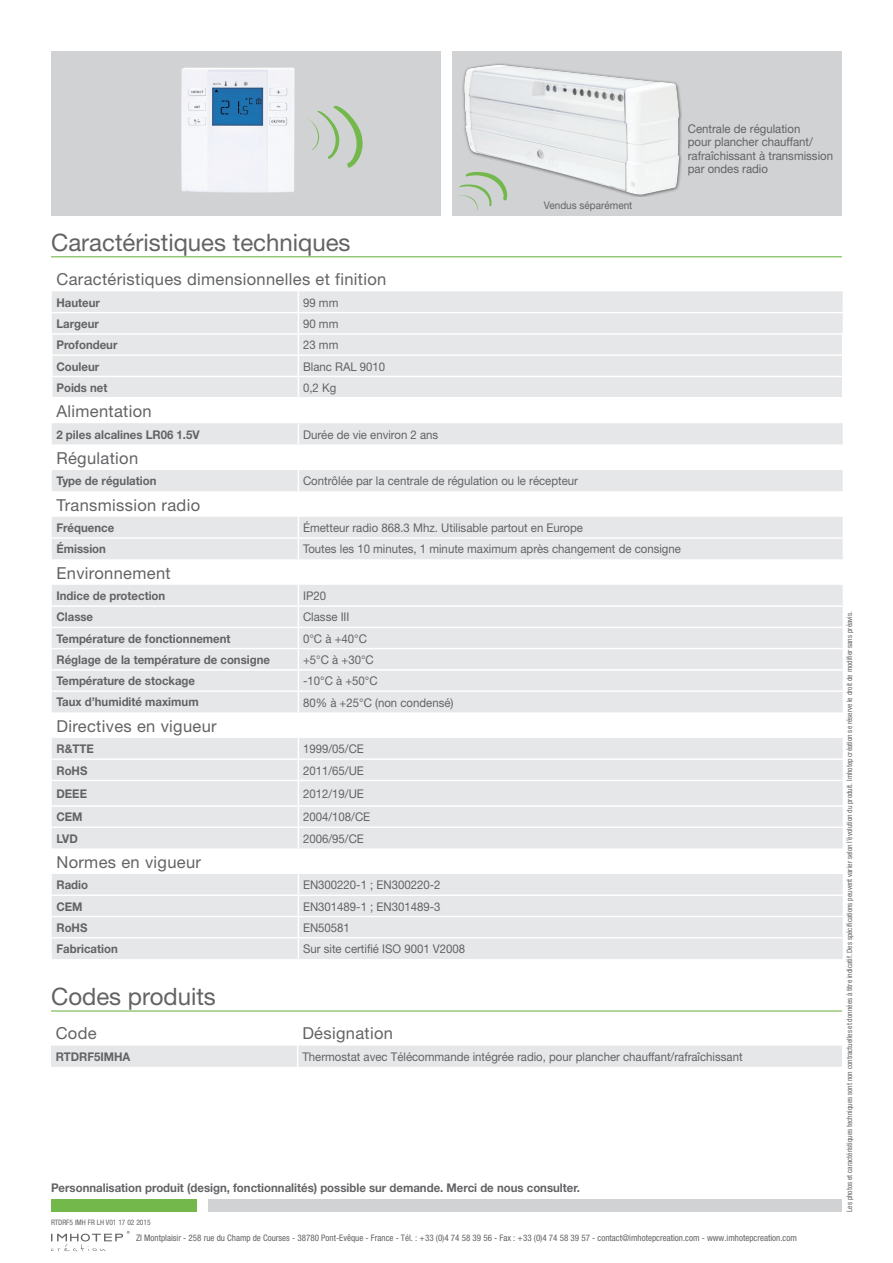
<style>
.page{position:relative;width:893px;height:1263px;background:#fff}
.page>*{position:absolute;margin:0;border:0;box-sizing:border-box;transform-origin:0 0}
.t1{font:24px "Helvetica Neue";color:#636366}
.t2{font:16.5px "Helvetica Neue";letter-spacing:.02em;color:#636366}
.t3{font:12px/13.5px "Helvetica Neue";color:#636366;scale:.95 1}
.t4{font:700 12px "Helvetica Neue";color:#636366;scale:.95 1}
.t5{font:10.5px "Helvetica Neue";color:#636366;scale:.95 1}
.t6{font:condensed 9px "Helvetica Neue";color:#636366}
.t7{font:condensed 7.5px "Helvetica Neue";color:#636366}
</style>
<div class="page">
<div style="left:51px;top:1199px;width:146px;height:13px;background:#72b84b"></div>
<div style="left:208px;top:1199px;width:634px;height:13px;background:#d1d2d4"></div>
<div style="left:452px;top:51px;width:390px;height:164px;background:#d1d2d4"></div>
<div style="left:51px;top:51px;width:390px;height:164px;background:#d1d2d4"></div>
<svg style="left:51px;top:1231px;width:79px;height:20px"></svg>
<svg style="left:52px;top:291px;width:791px;height:668px;fill:#e6e7e9"></svg>
<hr style="left:52px;top:312px;width:246px;height:1px;background:#fff">
<hr style="left:298px;top:312px;width:545px;height:1px;background:#fff">
<svg style="left:298px;top:423px;width:1px;height:21px"></svg>
<svg style="left:298px;top:470px;width:1px;height:21px"></svg>
<hr style="left:52px;top:537px;width:246px;height:2px;background:#fff">
<hr style="left:298px;top:537px;width:545px;height:2px;background:#fff">
<svg style="left:298px;top:517px;width:1px;height:42px"></svg>
<hr style="left:52px;top:605px;width:246px;height:2px;background:#fff">
<hr style="left:298px;top:605px;width:545px;height:2px;background:#fff">
<hr style="left:52px;top:627px;width:246px;height:1px;background:#fff">
<hr style="left:298px;top:627px;width:545px;height:1px;background:#fff">
<hr style="left:52px;top:648px;width:246px;height:1px;background:#fff">
<hr style="left:298px;top:648px;width:545px;height:1px;background:#fff">
<hr style="left:52px;top:669px;width:246px;height:2px;background:#fff">
<hr style="left:298px;top:669px;width:545px;height:2px;background:#fff">
<hr style="left:52px;top:690px;width:246px;height:2px;background:#fff">
<hr style="left:298px;top:690px;width:545px;height:2px;background:#fff">
<svg style="left:298px;top:585px;width:1px;height:127px"></svg>
<hr style="left:52px;top:758px;width:246px;height:2px;background:#fff">
<hr style="left:298px;top:758px;width:545px;height:2px;background:#fff">
<svg style="left:298px;top:738px;width:1px;height:110px"></svg>
<hr style="left:52px;top:894px;width:246px;height:2px;background:#fff">
<hr style="left:298px;top:894px;width:545px;height:2px;background:#fff">
<hr style="left:52px;top:916px;width:246px;height:1px;background:#fff">
<hr style="left:298px;top:916px;width:545px;height:1px;background:#fff">
<hr style="left:52px;top:937px;width:246px;height:1px;background:#fff">
<hr style="left:298px;top:937px;width:545px;height:1px;background:#fff">
<svg style="left:298px;top:874px;width:1px;height:85px"></svg>
<hr style="left:51px;top:333px;width:247px;height:2px;background:#fff">
<svg style="left:52px;top:335px;width:1px;height:19px"></svg>
<hr style="left:298px;top:333px;width:545px;height:2px;background:#fff">
<hr style="left:51px;top:354px;width:247px;height:2px;background:#fff">
<hr style="left:51px;top:356px;width:2px;height:20px;background:#fff">
<hr style="left:298px;top:354px;width:545px;height:2px;background:#fff">
<hr style="left:51px;top:376px;width:247px;height:1px;background:#fff">
<hr style="left:51px;top:377px;width:2px;height:20px;background:#fff">
<hr style="left:298px;top:376px;width:545px;height:1px;background:#fff">
<svg style="left:298px;top:291px;width:1px;height:106px"></svg>
<svg style="left:842px;top:335px;width:1px;height:62px"></svg>
<hr style="left:51px;top:397px;width:247px;height:1px;background:#fff">
<hr style="left:298px;top:397px;width:545px;height:1px;background:#fff">
<hr style="left:52px;top:780px;width:246px;height:1px;background:#fff">
<hr style="left:298px;top:780px;width:545px;height:1px;background:#fff">
<hr style="left:52px;top:805px;width:246px;height:2px;background:#fff">
<hr style="left:298px;top:805px;width:545px;height:2px;background:#fff">
<hr style="left:52px;top:826px;width:246px;height:2px;background:#fff">
<hr style="left:298px;top:826px;width:545px;height:2px;background:#fff">
<hr style="left:51px;top:256px;width:791px;height:1px;background:#72b84b">
<svg style="left:310px;top:106px;width:53px;height:62px"></svg>
<img style="left:181px;top:67px;width:129px;height:126px">
<hr style="left:51px;top:1010px;width:791px;height:1px;background:#72b84b">
<div style="left:51px;top:1046px;width:791px;height:21px;background:#e6e7e9"></div>
<img style="left:462px;top:63px;width:220px;height:133px">
<svg style="left:458px;top:171px;width:49px;height:39px"></svg>
<h1 class="t1" style="left:51px;top:228px;width:301px">Caractéristiques techniques</h1>
<p class="t5" style="left:544px;top:199px;width:95px">Vendus séparément</p>
<p class="t3" style="left:688px;top:121px;width:154px">Centrale de régulation<br>pour plancher chauffant/ rafraîchissant à transmission par ondes radio</p>
<h2 class="t2" style="left:56px;top:269px;width:331px">Caractéristiques dimensionnelles et finition</h2>
<p class="t4" style="left:56px;top:295px;width:47px">Hauteur</p>
<p class="t3" style="left:303px;top:296px;width:39px">99 mm</p>
<p class="t4" style="left:56px;top:316px;width:46px">Largeur</p>
<p class="t3" style="left:303px;top:317px;width:39px">90 mm</p>
<p class="t4" style="left:56px;top:338px;width:66px">Profondeur</p>
<p class="t3" style="left:303px;top:338px;width:39px">23 mm</p>
<p class="t4" style="left:56px;top:359px;width:47px">Couleur</p>
<p class="t3" style="left:303px;top:359px;width:88px">Blanc RAL 9010</p>
<p class="t4" style="left:56px;top:380px;width:55px">Poids net</p>
<p class="t3" style="left:303px;top:381px;width:36px">0,2 Kg</p>
<h2 class="t2" style="left:56px;top:401px;width:97px">Alimentation</h2>
<p class="t4" style="left:56px;top:427px;width:152px">2 piles alcalines LR06 1.5V</p>
<p class="t3" style="left:303px;top:427px;width:144px">Durée de vie environ 2 ans</p>
<h2 class="t2" style="left:56px;top:448px;width:83px">Régulation</h2>
<p class="t4" style="left:56px;top:474px;width:107px">Type de régulation</p>
<p class="t3" style="left:303px;top:474px;width:291px">Contrôlée par la centrale de régulation ou le récepteur</p>
<h2 class="t2" style="left:56px;top:495px;width:145px">Transmission radio</h2>
<p class="t4" style="left:56px;top:520px;width:62px">Fréquence</p>
<p class="t3" style="left:303px;top:521px;width:296px">émetteur radio 868.3 M hz. Utilisable partout en Europe</p>
<p class="t4" style="left:56px;top:542px;width:54px">émission</p>
<p class="t3" style="left:303px;top:542px;width:399px">Toutes les 10 minutes, 1 minute maximum après changement de consigne</p>
<h2 class="t2" style="left:56px;top:563px;width:116px">Environnement</h2>
<p class="t4" style="left:56px;top:588px;width:116px">Indice de protection</p>
<p class="t3" style="left:303px;top:589px;width:26px">I P20</p>
<p class="t4" style="left:56px;top:610px;width:40px">Classe</p>
<p class="t3" style="left:303px;top:610px;width:44px">Classe III</p>
<p class="t4" style="left:56px;top:631px;width:185px">Température de fonctionnement</p>
<p class="t3" style="left:303px;top:631px;width:68px">0°C à +40°C</p>
<p class="t4" style="left:56px;top:652px;width:226px">Réglage de la température de consigne</p>
<p class="t3" style="left:303px;top:653px;width:75px">+5°C à +30°C</p>
<p class="t4" style="left:56px;top:673px;width:147px">Température de stockage</p>
<p class="t3" style="left:303px;top:674px;width:79px">-10°C à +50°C</p>
<p class="t4" style="left:56px;top:695px;width:151px">Taux d’humidité maximum</p>
<p class="t3" style="left:303px;top:695px;width:160px">80% à +25°C (non condensé)</p>
<h2 class="t2" style="left:56px;top:716px;width:162px">Directives en vigueur</h2>
<p class="t4" style="left:56px;top:741px;width:41px">R&amp;TTE</p>
<p class="t3" style="left:303px;top:742px;width:57px">1999/05/CE</p>
<p class="t4" style="left:56px;top:763px;width:34px">RoHS</p>
<p class="t3" style="left:303px;top:763px;width:64px">2011/65/UE</p>
<p class="t4" style="left:56px;top:786px;width:34px">DEEE</p>
<p class="t3" style="left:303px;top:787px;width:64px">2012/19/UE</p>
<p class="t4" style="left:56px;top:809px;width:29px">CEM</p>
<p class="t3" style="left:303px;top:810px;width:64px">2004/108/CE</p>
<p class="t4" style="left:56px;top:831px;width:24px">LVD</p>
<p class="t3" style="left:303px;top:831px;width:57px">2006/95/CE</p>
<h2 class="t2" style="left:56px;top:852px;width:146px">Normes en vigueur</h2>
<p class="t4" style="left:56px;top:878px;width:35px">Radio</p>
<p class="t3" style="left:303px;top:878px;width:146px">EN300220-1 ; EN300220-2</p>
<p class="t4" style="left:56px;top:899px;width:29px">CEM</p>
<p class="t3" style="left:303px;top:899px;width:146px">EN301489-1 ; EN301489-3</p>
<p class="t4" style="left:56px;top:920px;width:34px">RoHS</p>
<p class="t3" style="left:303px;top:921px;width:51px">EN50581</p>
<p class="t4" style="left:56px;top:941px;width:66px">Fabrication</p>
<p class="t3" style="left:303px;top:942px;width:91px">Sur site certifié ISO</p>
<p class="t3" style="left:404px;top:942px;width:66px">9001 V2008</p>
<h1 class="t1" style="left:51px;top:982px;width:166px">Codes produits</h1>
<h2 class="t2" style="left:56px;top:1024px;width:43px">Code</h2>
<h2 class="t2" style="left:302px;top:1024px;width:92px">Désignation</h2>
<p class="t4" style="left:56px;top:1049px;width:80px">RTDRF5IMHA</p>
<p class="t3" style="left:302px;top:1050px;width:465px">Thermostat avec Télécommande intégrée radio, pour plancher chauffant/rafraîchissant</p>
<p class="t4" style="left:51px;top:1180px;width:558px">Personnalisation produit (design, fonctionnalités) possible sur demande. Merci de nous consulter.</p>
<p class="t7" style="left:51px;top:1218px;width:101px">RTDRF5 IMH FR LH V01 17 02 2015</p>
<p class="t6" style="left:136px;top:1233px;width:662px">ZI Montplaisir - 258 rue du Champ de Courses - 38780 Pont-Evêque - France - Tél. : +33 (0)4 74 58 39 56 - Fax : +33 (0)4 74 58 39 57 - contact@imhotepcreation.com - www.imhotepcreation.com</p>
<p class="t7" style="left:845px;top:1212px;width:602px;rotate:-90deg">Les photos et caractéristiques techniques sont non contractuelles et données à titre indicatif. Des spécifications peuvent varier selon l’évolution du produit. Imhotep création se réserve le droit de modifier sans préavis.</p>
</div>
